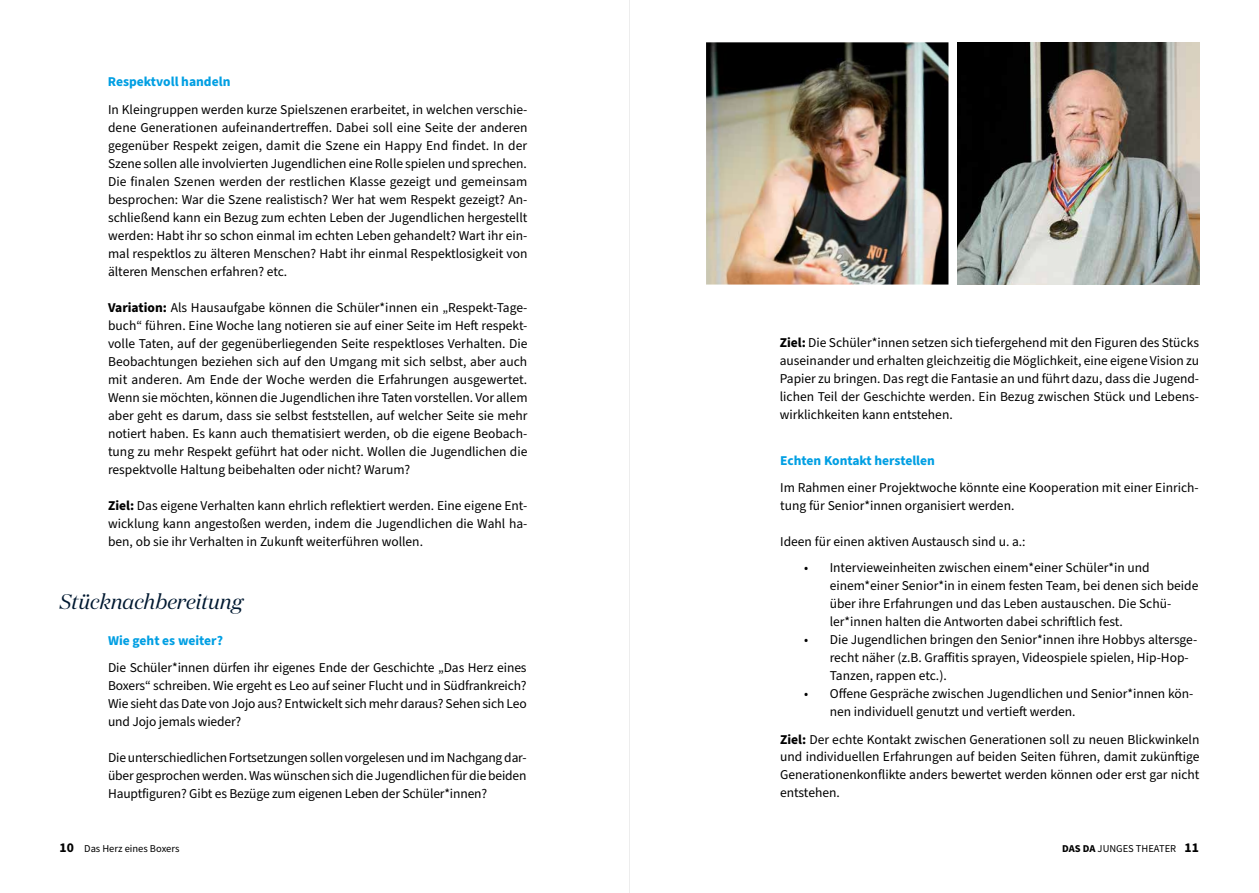
<style>
.page{position:relative;width:1259px;height:893px;background:#fff}
.page>*{position:absolute;margin:0;border:0;box-sizing:border-box;transform-origin:0 0}
.t1{font:italic 21px "Domaine Display";color:#001931}
.t2{font:13.5px/18px "Source Sans Pro";color:#000;text-align:justify}
.t3{font:700 13.5px "Source Sans Pro";color:#009fe3}
.t4{font:10.5px "Source Sans Pro";color:#000}
.s1{font-weight:700}
.s2{font-weight:700;font-size:13.5px}
</style>
<div class="page">
<img style="left:957px;top:42px;width:242px;height:243px">
<img style="left:706px;top:42px;width:242px;height:243px">
<hr style="left:629px;top:0;width:1px;height:893px;background:#ededed">
<p class="t3" style="left:108px;top:73px;width:124px">Respektvoll handeln</p>
<p class="t2" style="left:108px;top:100px;width:421px">In Kleingruppen werden kurze Spielszenen erarbeitet, in welchen verschie&shy;dene Generationen aufeinandertreffen. Dabei soll eine Seite der anderen gegenüber Respekt zeigen, damit die Szene ein Happy End findet. In der Szene sollen alle involvierten Jugendlichen eine Rolle spielen und sprechen.<br>Die finalen Szenen werden der restlichen Klasse gezeigt und gemeinsam besprochen: War die Szene realistisch? Wer hat wem Respekt gezeigt? An&shy;schließend kann ein Bezug zum echten Leben der Jugendlichen hergestellt werden: Habt ihr so schon einmal im echten Leben gehandelt? Wart ihr ein&shy;mal respektlos zu älteren Menschen? Habt ihr einmal Respektlosigkeit von älteren Menschen erfahren? etc.</p>
<p class="t2" style="left:108px;top:298px;width:421px"><span class="s1">Variation:</span> Als Hausaufgabe können die Schüler*innen ein „Respekt-Tage&shy;buch“ führen. Eine Woche lang notieren sie auf einer Seite im Heft respekt&shy;volle Taten, auf der gegenüberliegenden Seite respektloses Verhalten. Die Beobachtungen beziehen sich auf den Umgang mit sich selbst, aber auch mit anderen. Am Ende der Woche werden die Erfahrungen ausgewertet.<br>Wenn sie möchten, können die Jugendlichen ihre Taten vorstellen. Vor allem aber geht es darum, dass sie selbst feststellen, auf welcher Seite sie mehr notiert haben. Es kann auch thematisiert werden, ob die eigene Beobach&shy;tung zu mehr Respekt geführt hat oder nicht. Wollen die Jugendlichen die respektvolle Haltung beibehalten oder nicht? Warum?</p>
<p class="t2" style="left:108px;top:496px;width:421px"><span class="s1">Ziel:</span> Das eigene Verhalten kann ehrlich reflektiert werden. Eine eigene Ent&shy;wicklung kann angestoßen werden, indem die Jugendlichen die Wahl ha&shy;ben, ob sie ihr Verhalten in Zukunft weiterführen wollen.</p>
<h1 class="t1" style="left:60px;top:588px;width:185px">Stücknachbereitung</h1>
<p class="t3" style="left:108px;top:631px;width:117px">Wie geht es weiter?</p>
<p class="t2" style="left:108px;top:658px;width:420px">Die Schüler*innen dürfen ihr eigenes Ende der Geschichte „Das Herz eines Boxers“ schreiben. Wie ergeht es Leo auf seiner Flucht und in Südfrankreich?<br>Wie sieht das Date von Jojo aus? Entwickelt sich mehr daraus? Sehen sich Leo und Jojo jemals wieder?</p>
<p class="t2" style="left:108px;top:748px;width:420px">Die unterschiedlichen Fortsetzungen sollen vorgelesen und im Nachgang dar&shy;über gesprochen werden. Was wünschen sich die Jugendlichen für die beiden Hauptfiguren? Gibt es Bezüge zum eigenen Leben der Schüler*innen?</p>
<p class="t2" style="left:780px;top:334px;width:421px"><span class="s1">Ziel:</span> Die Schüler*innen setzen sich tiefergehend mit den Figuren des Stücks auseinander und erhalten gleichzeitig die Möglichkeit, eine eigene Vision zu Papier zu bringen. Das regt die Fantasie an und führt dazu, dass die Jugend&shy;lichen Teil der Geschichte werden. Ein Bezug zwischen Stück und Lebens&shy;wirklichkeiten kann entstehen.</p>
<p class="t3" style="left:780px;top:451px;width:156px">Echten Kontakt herstellen</p>
<p class="t2" style="left:780px;top:478px;width:420px">Im Rahmen einer Projektwoche könnte eine Kooperation mit einer Einrich&shy;tung für Senior*innen organisiert werden.</p>
<p class="t2" style="left:780px;top:532px;width:247px">Ideen für einen aktiven Austausch sind u. a.:</p>
<p class="t2" style="left:829px;top:559px;width:370px;text-align:left;text-indent:-26px">• Intervieweinheiten zwischen einem*einer Schüler*in und einem*einer Senior*in in einem festen Team, bei denen sich beide über ihre Erfahrungen und das Leben austauschen. Die Schü&shy;ler*innen halten die Antworten dabei schriftlich fest.</p>
<p class="t2" style="left:829px;top:631px;width:369px;text-align:left;text-indent:-26px">• Die Jugendlichen bringen den Senior*innen ihre Hobbys altersge&shy;recht näher (z.B. Graffitis sprayen, Videospiele spielen, Hip-Hop-<br>Tanzen, rappen etc.).</p>
<p class="t2" style="left:829px;top:685px;width:365px;text-indent:-26px">• Offene Gespräche zwischen Jugendlichen und Senior*innen kön&shy;nen individuell genutzt und vertieft werden.</p>
<p class="t2" style="left:780px;top:730px;width:421px"><span class="s1">Ziel:</span> Der echte Kontakt zwischen Generationen soll zu neuen Blickwinkeln und individuellen Erfahrungen auf beiden Seiten führen, damit zukünftige Generationenkonflikte anders bewertet werden können oder erst gar nicht entstehen.</p>
<p class="t4" style="left:60px;top:841px;width:121px"><span class="s2">10</span> Das Herz eines Boxers</p>
<p class="t4" style="left:1062px;top:841px;width:138px"><span class="s1">DAS DA</span> JUNGES THEATER <span class="s2">11</span></p>
</div>
